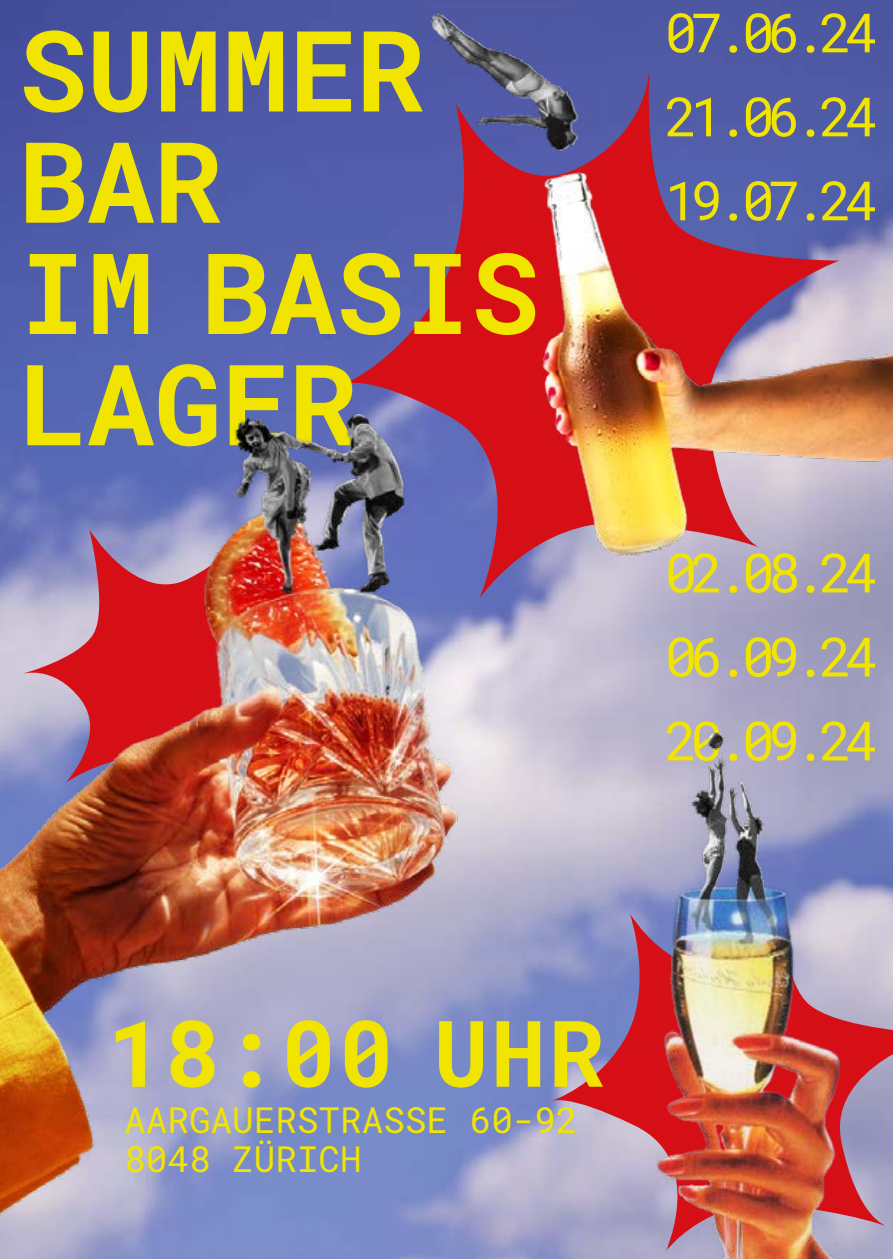
<style>
.page{position:relative;width:893px;height:1259px;background:#fff}
.page>*{position:absolute;margin:0;border:0;box-sizing:border-box;transform-origin:0 0}
.t1{font:112.5px/111.3px "Roboto Mono";color:#f2e600}
.t2{font:92.1px "Roboto Mono";letter-spacing:.025em;color:#f2e600}
.t3{font:54.3px/84px "Roboto Mono";letter-spacing:-.125em;color:#f2e600;text-align:justify}
.t4{font:36px/39px "Roboto Mono";color:#f2e600}
</style>
<div class="page">
<img style="left:0;top:0;width:893px;height:1259px">
<img style="left:21px;top:527px;width:286px;height:275px">
<img style="left:550px;top:897px;width:343px;height:353px">
<img style="left:342px;top:68px;width:497px;height:530px">
<h1 class="t1" style="left:19px;top:12px;width:521px">SUMMER<br>BAR<br>IM BASIS<br>LAGER</h1>
<p class="t3" style="left:665px;top:-11px;width:214px">07.06.24<br>21.06.24<br>19.07.24</p>
<p class="t3" style="left:665px;top:529px;width:214px">02.08.24<br>06.09.24<br>20.09.24</p>
<h2 class="t2" style="left:108px;top:990px;width:497px">18:00 UHR</h2>
<p class="t4" style="left:124px;top:1099px;width:455px">AARGAUERSTRASSE 60-92<br>8048 ZÜRICH</p>
</div>
